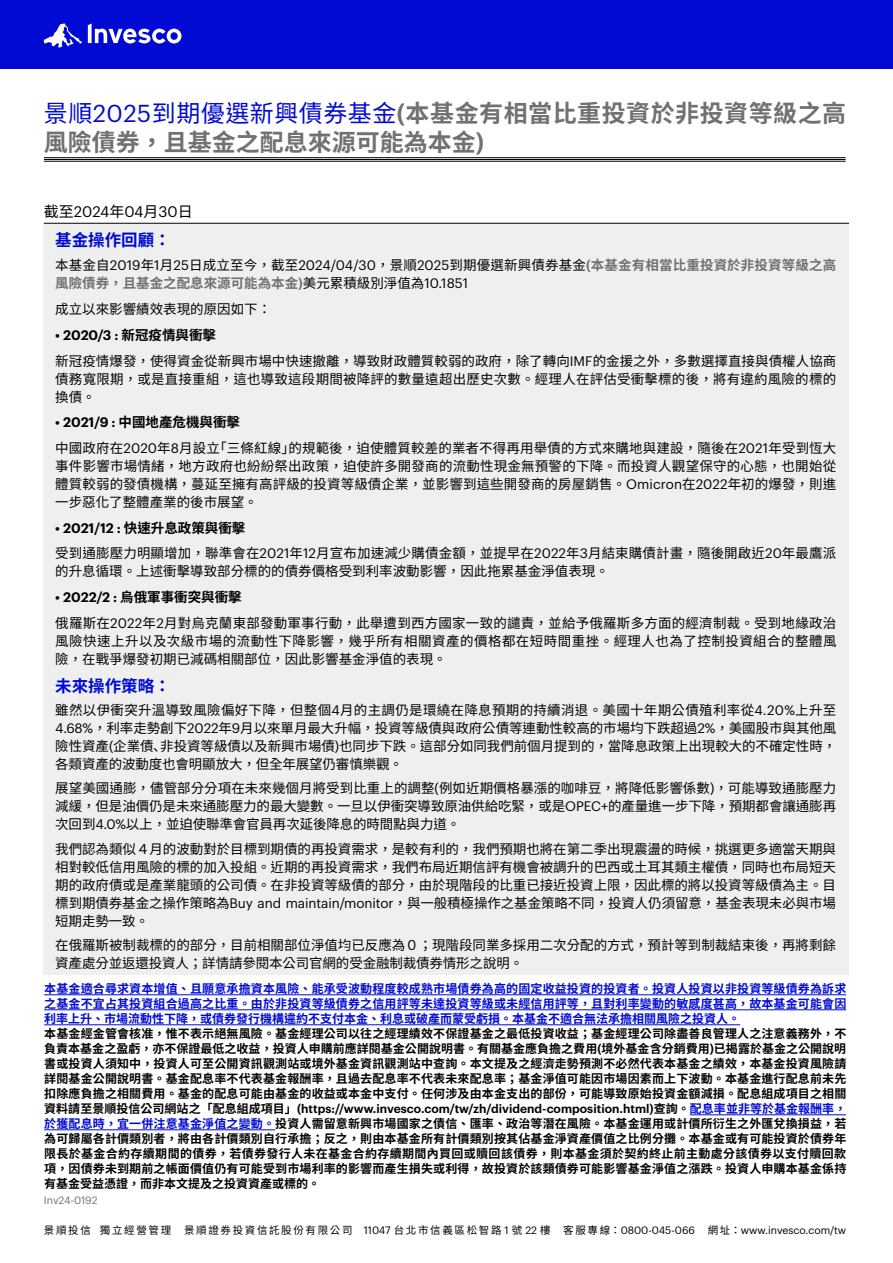
<style>
.page{position:relative;width:893px;height:1263px;background:#fff}
.page>*{position:absolute;margin:0;border:0;box-sizing:border-box;transform-origin:0 0}
.t1{font:700 24px/28.8px "Noto Sans CJ Ktc";letter-spacing:.02em;color:#727171}
.t2{font:700 16.5px "Noto Sans CJ Ktc";color:#000ad2}
.t3{font:15px "Graphik";letter-spacing:-.005em;color:#000}
.t4{font:13.5px/18px "Noto Sans CJ Ktc";color:#000}
.t5{font:13.5px/18px "Noto Sans CJ Ktc";letter-spacing:.035em;color:#000}
.t6{font:600 13.5px "Graphik";color:#000}
.t7{font:700 12px/15px "Noto Sans CJ Ktc";letter-spacing:.015em;color:#000;text-align:justify}
.t8{font:700 12px/15px "Noto Sans CJ Ktc";color:#000ad2;text-align:justify}
.t9{font:600 12px "Graphik";letter-spacing:.005em;color:#000}
.t10{font:10.5px "Noto Sans CJ Ktc";letter-spacing:.16em;color:#000}
.t11{font:10.5px "Graphik";color:#727171}
.s1{font-weight:400;color:#000ad2}
.s2{font-family:"Graphik";font-weight:400;color:#000ad2}
.s3{font-family:"Graphik";font-weight:600}
.s4{font-family:"Noto Sans CJ Ktc"}
.s5{font-family:"Graphik"}
.s6{font-family:"Graphik";font-weight:600;color:#727171}
.s7{font-weight:700;color:#727171}
.s8{font-family:"Noto Sans CJ Ktc";font-weight:700}
.s9{font-weight:700}
.s10{font-family:"Noto Sans CJ Ktc";font-weight:700;color:#000ad2}
.s11{color:#000ad2}
</style>
<div class="page">
<div style="left:44px;top:224px;width:805px;height:750px;background:#efefef"></div>
<hr style="left:44px;top:223px;width:805px;height:1px;background:#000">
<div style="left:0;top:0;width:893px;height:69px;background:#000ad2"></div>
<svg style="left:44px;top:24px;width:38px;height:24px"></svg>
<svg style="left:88px;top:23px;width:93px;height:20px"></svg>
<hr style="left:44px;top:994px;width:802px;height:1px;background:#000ad2">
<hr style="left:44px;top:1009px;width:802px;height:1px;background:#000ad2">
<hr style="left:44px;top:1024px;width:696px;height:1px;background:#000ad2">
<hr style="left:690px;top:1114px;width:156px;height:1px;background:#000ad2">
<hr style="left:44px;top:1129px;width:231px;height:1px;background:#000ad2">
<hr style="left:44px;top:157px;width:802px;height:1px;background:#000">
<hr style="left:44px;top:159px;width:802px;height:1px;background:#000">
<hr style="left:44px;top:161px;width:802px;height:1px;background:#000">
<h1 class="t1" style="left:44px;top:99px;width:804px"><span class="s1">景順</span><span class="s2">2025</span><span class="s1">到期優選新興債券基金</span><span class="s3">(</span>本基金有相當比重投資於非投資等級之高風險債券，且基金之配息來源可能為本金<span class="s3">)</span></h1>
<p class="t3" style="left:44px;top:200px;width:150px"><span class="s4">截至</span>2024<span class="s4">年</span>04<span class="s4">月</span>30<span class="s4">日</span></p>
<p class="t2" style="left:55px;top:231px;width:117px">基金操作回顧：</p>
<p class="t4" style="left:55px;top:256px;width:783px">本基金自<span class="s5">2019</span>年<span class="s5">1</span>月<span class="s5">25</span>日成立至今，截至<span class="s5">2024/04/30</span>，景順<span class="s5">2025</span>到期優選新興債券基金<span class="s6">(</span><span class="s7">本基金有相當比重投資於非投資等級之高風險債券，且基金之配息來源可能為本金</span><span class="s6">)</span>美元累積級別淨值為<span class="s5">10.1851</span></p>
<p class="t4" style="left:55px;top:301px;width:217px">成立以來影響績效表現的原因如下：</p>
<p class="t6" style="left:55px;top:325px;width:162px">• 2020/3 : <span class="s8">新冠疫情與衝擊</span></p>
<p class="t4" style="left:55px;top:352px;width:783px;text-align:justify">新冠疫情爆發，使得資金從新興市場中快速撤離，導致財政體質較弱的政府，除了轉向<span class="s5">IMF</span>的金援之外，多數選擇直接與債權人協商債務寬限期，或是直接重組，這也導致這段期間被降評的數量遠超出歷史次數。經理人在評估受衝擊標的後，將有違約風險的標的換債。</p>
<p class="t4" style="left:55px;top:410px;width:783px;line-height:25.7px"><span class="s3">• 2021/9 :</span> <span class="s9">中國地產危機與衝擊<br></span>中國政府在<span class="s5">2020</span>年<span class="s5">8</span>月設立｢三條紅線｣的規範後，迫使體質較差的業者不得再用舉債的方式來購地與建設，隨後在<span class="s5">2021</span>年受到恆大</p>
<p class="t4" style="left:55px;top:457px;width:782px;text-align:justify">事件影響市場情緒，地方政府也紛紛祭出政策，迫使許多開發商的流動性現金無預警的下降。而投資人觀望保守的心態，也開始從體質較弱的發債機構，蔓延至擁有高評級的投資等級債企業，並影響到這些開發商的房屋銷售。<span class="s5">Omicron</span>在<span class="s5">2022</span>年初的爆發，則進一步惡化了整體產業的後市展望。</p>
<p class="t6" style="left:55px;top:517px;width:192px">• 2021/12 : <span class="s8">快速升息政策與衝擊</span></p>
<p class="t4" style="left:55px;top:545px;width:782px">受到通膨壓力明顯增加，聯準會在<span class="s5">2021</span>年<span class="s5">12</span>月宣布加速減少購債金額，並提早在<span class="s5">2022</span>年<span class="s5">3</span>月結束購債計畫，隨後開啟近<span class="s5">20</span>年最鷹派的升息循環。上述衝擊導致部分標的的債券價格受到利率波動影響，因此拖累基金淨值表現。</p>
<p class="t4" style="left:55px;top:584px;width:782px;line-height:25.7px"><span class="s3">• 2022/2 :</span> <span class="s9">烏俄軍事衝突與衝擊<br></span>俄羅斯在<span class="s5">2022</span>年<span class="s5">2</span>月對烏克蘭東部發動軍事行動，此舉遭到西方國家一致的譴責，並給予俄羅斯多方面的經濟制裁。受到地緣政治</p>
<p class="t5" style="left:55px;top:632px;width:783px">風險快速上升以及次級市場的流動性下降影響，幾乎所有相關資產的價格都在短時間重挫。經理人也為了控制投資組合的整體風險，在戰爭爆發初期已減碼相關部位，因此影響基金淨值的表現。</p>
<p class="t2" style="left:55px;top:677px;width:117px">未來操作策略：</p>
<p class="t4" style="left:55px;top:701px;width:783px;text-align:justify">雖然以伊衝突升溫導致風險偏好下降，但整個<span class="s5">4</span>月的主調仍是環繞在降息預期的持續消退。美國十年期公債殖利率從<span class="s5">4.20%</span>上升至<span class="s5">4.68%</span>，利率走勢創下<span class="s5">2022</span>年<span class="s5">9</span>月以來單月最大升幅，投資等級債與政府公債等連動性較高的市場均下跌超過<span class="s5">2%</span>，美國股市與其他風險性資產<span class="s5">(</span>企業債､非投資等級債以及新興市場債<span class="s5">)</span>也同步下跌。這部分如同我們前個月提到的，當降息政策上出現較大的不確定性時，各類資產的波動度也會明顯放大，但全年展望仍審慎樂觀。</p>
<p class="t4" style="left:55px;top:780px;width:782px;text-align:justify">展望美國通膨，儘管部分分項在未來幾個月將受到比重上的調整<span class="s5">(</span>例如近期價格暴漲的咖啡豆，將降低影響係數<span class="s5">)</span>，可能導致通膨壓力減緩，但是油價仍是未來通膨壓力的最大變數。一旦以伊衝突導致原油供給吃緊，或是<span class="s5">OPEC+</span>的產量進一步下降，預期都會讓通膨再次回到<span class="s5">4.0%</span>以上，並迫使聯準會官員再次延後降息的時間點與力道。</p>
<p class="t4" style="left:55px;top:840px;width:782px;text-align:justify">我們認為類似４月的波動對於目標到期債的再投資需求，是較有利的，我們預期也將在第二季出現震盪的時候，挑選更多適當天期與相對較低信用風險的標的加入投組。近期的再投資需求，我們布局近期信評有機會被調升的巴西或土耳其類主權債，同時也布局短天期的政府債或是產業龍頭的公司債。在非投資等級債的部分，由於現階段的比重已接近投資上限，因此標的將以投資等級債為主。目標到期債券基金之操作策略為<span class="s5">Buy and maintain/monitor</span>，與一般積極操作之基金策略不同，投資人仍須留意，基金表現未必與市場短期走勢一致。</p>
<p class="t4" style="left:55px;top:936px;width:782px">在俄羅斯被制裁標的的部分，目前相關部位淨值均已反應為０；現階段同業多採用二次分配的方式，預計等到制裁結束後，再將剩餘資產處分並返還投資人；詳情請參閱本公司官網的受金融制裁債券情形之說明。</p>
<p class="t8" style="left:44px;top:981px;width:804px">本基金適合尋求資本增值、且願意承擔資本風險、能承受波動程度較成熟市場債券為高的固定收益投資的投資者。投資人投資以非投資等級債券為訴求之基金不宜占其投資組合過高之比重。由於非投資等級債券之信用評等未達投資等級或未經信用評等，且對利率變動的敏感度甚高，故本基金可能會因利率上升、市場流動性下降，或債券發行機構違約不支付本金、利息或破產而蒙受虧損。本基金不適合無法承擔相關風險之投資人。</p>
<p class="t7" style="left:44px;top:1026px;width:804px">本基金經金管會核准，惟不表示絕無風險。基金經理公司以往之經理績效不保證基金之最低投資收益；基金經理公司除盡善良管理人之注意義務外，不負責本基金之盈虧，亦不保證最低之收益，投資人申購前應詳閱基金公開說明書。有關基金應負擔之費用<span class="s3">(</span>境外基金含分銷費用<span class="s3">)</span>已揭露於基金之公開說明書或投資人須知中，投資人可至公開資訊觀測站或境外基金資訊觀測站中查詢。本文提及之經濟走勢預測不必然代表本基金之績效，本基金投資風險請詳閱基金公開說明書。基金配息率不代表基金報酬率，且過去配息率不代表未來配息率；基金淨值可能因市場因素而上下波動。本基金進行配息前未先扣除應負擔之相關費用。基金的配息可能由基金的收益或本金中支付。任何涉及由本金支出的部份，可能導致原始投資金額減損。配息組成項目之相關</p>
<p class="t9" style="left:44px;top:1099px;width:804px"><span class="s8">資料請至景順投信公司網站之「配息組成項目」</span>(https://www.invesco.com/tw/zh/dividend-composition.html)<span class="s8">查詢。</span><span class="s10">配息率並非等於基金報酬率，</span></p>
<p class="t7" style="left:44px;top:1116px;width:804px"><span class="s11">於獲配息時，宜一併注意基金淨值之變動。</span>投資人需留意新興市場國家之債信、匯率、政治等潛在風險。本基金運用或計價所衍生之外匯兌換損益，若為可歸屬各計價類別者，將由各計價類別自行承擔；反之，則由本基金所有計價類別按其佔基金淨資產價值之比例分攤。本基金或有可能投資於債券年限長於基金合約存續期間的債券，若債券發行人未在基金合約存續期間內買回或贖回該債券，則本基金須於契約終止前主動處分該債券以支付贖回款項，因債券未到期前之帳面價值仍有可能受到市場利率的影響而產生損失或利得，故投資於該類債券可能影響基金淨值之漲跌。投資人申購本基金係持有基金受益憑證，而非本文提及之投資資產或標的。</p>
<p class="t11" style="left:44px;top:1192px;width:55px">Inv24-0192</p>
<p class="t10" style="left:44px;top:1224px;width:804px">景順投信 獨立經營管理 景順證券投資信託股份有限公司 <span class="s5">11047</span> 台北市信義區松智路 <span class="s5">1</span> 號 <span class="s5">22</span> 樓 客服專線：<span class="s5">0800-045-066</span> 網址：<span class="s5">www.invesco.com/tw</span></p>
</div>
